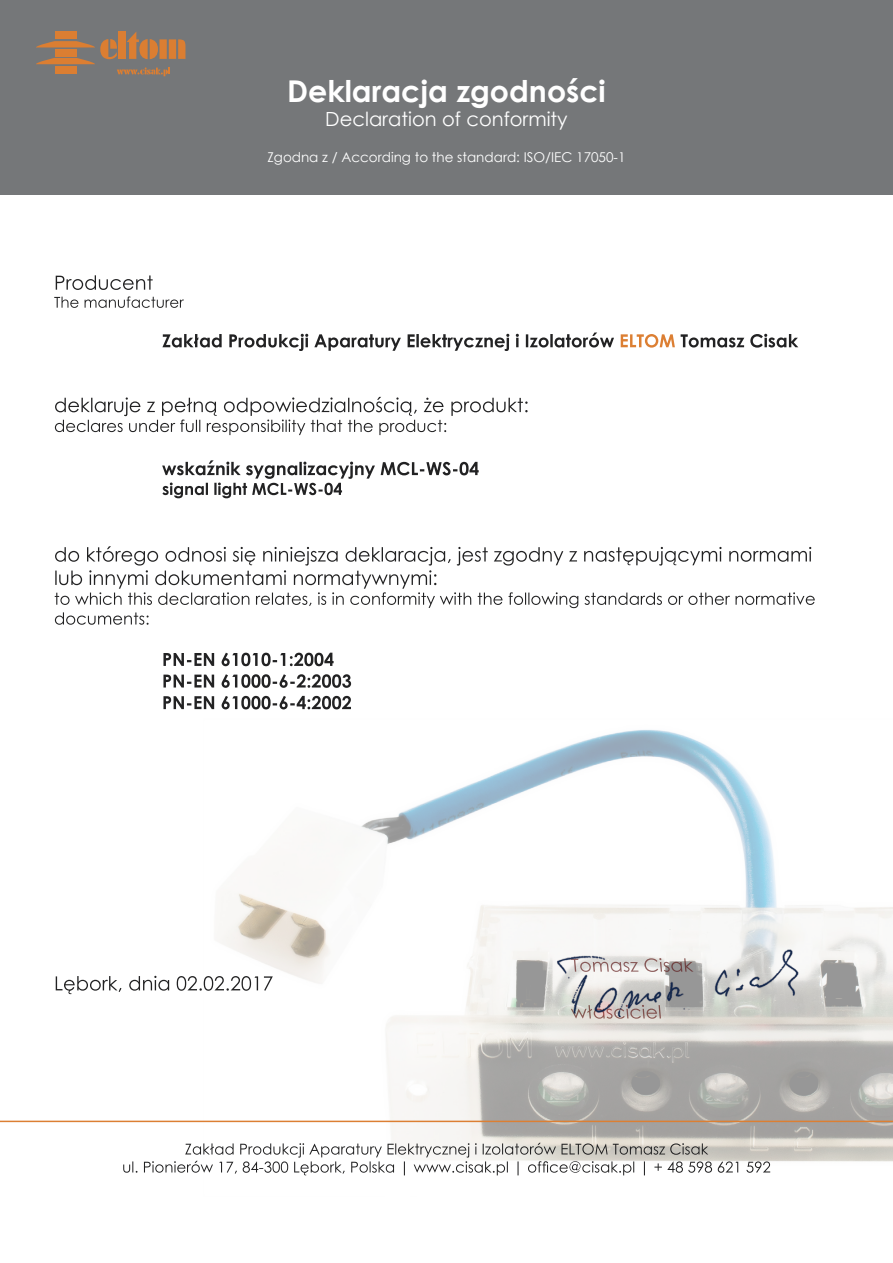
<style>
.page{position:relative;width:893px;height:1263px;background:#fff}
.page>*{position:absolute;margin:0;border:0;box-sizing:border-box;transform-origin:0 0}
.t1{font:700 30px "Century Gothic";color:#fff}
.t2{font:19.5px "Century Gothic";color:#fff}
.t3{font:13.5px "Century Gothic";color:#fff}
</style>
<div class="page">
<img style="left:203px;top:730px;width:690px;height:446px">
<svg style="left:123px;top:1143px;width:647px;height:32px"></svg>
<div style="left:0;top:0;width:893px;height:194px;background:#757779"></div>
<svg style="left:163px;top:696px;width:188px;height:13px"></svg>
<svg style="left:163px;top:674px;width:188px;height:14px"></svg>
<svg style="left:163px;top:653px;width:171px;height:13px"></svg>
<svg style="left:55px;top:546px;width:760px;height:79px"></svg>
<svg style="left:162px;top:460px;width:317px;height:38px"></svg>
<svg style="left:55px;top:397px;width:473px;height:38px"></svg>
<svg style="left:681px;top:334px;width:117px;height:14px"></svg>
<svg style="left:621px;top:334px;width:54px;height:14px"></svg>
<svg style="left:162px;top:332px;width:452px;height:19px"></svg>
<svg style="left:54px;top:296px;width:130px;height:12px"></svg>
<svg style="left:56px;top:275px;width:97px;height:15px"></svg>
<hr style="left:0;top:1121px;width:893px;height:1px;background:#dc7f33">
<div style="left:55px;top:31px;width:21px;height:8px;background:#db7e32"></div>
<svg style="left:36px;top:32px;width:149px;height:44px"></svg>
<svg style="left:571px;top:1016px;width:90px;height:3px"></svg>
<img style="left:553px;top:930px;width:247px;height:86px">
<svg style="left:56px;top:976px;width:217px;height:18px"></svg>
<h1 class="t1" style="left:287px;top:69px;width:320px">Deklaracja zgodności</h1>
<h2 class="t2" style="left:325px;top:105px;width:244px">Declaration of conformity</h2>
<p class="t3" style="left:267px;top:147px;width:360px">Zgodna z / According to the standard: ISO/IEC 17050-1</p>
</div>
